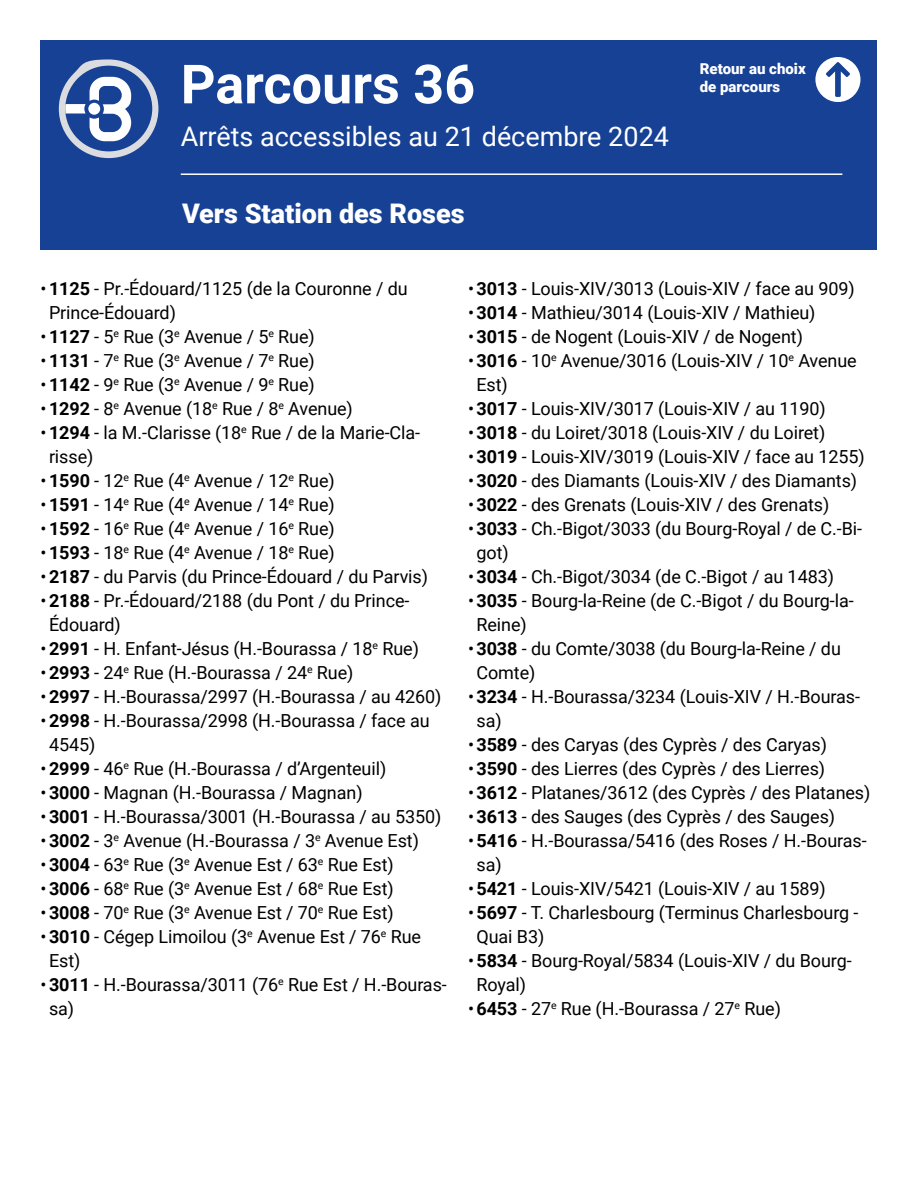
<style>
.page{position:relative;width:918px;height:1188px;background:#fff}
.page>*{position:absolute;margin:0;border:0;box-sizing:border-box;transform-origin:0 0}
.Heading_1_Parcours{font:700 54px "Roboto";color:#fff}
.t1{font:27px "Roboto";color:#fff}
.Heading_3_Direction{font:900 27px "Roboto";color:#fff}
.t2{font:18px/24px "Roboto";letter-spacing:-.005em;color:#000}
.t3{font:900 15px "Roboto";color:#fff}
.s1{font-weight:700}
</style>
<div class="page">
<div style="left:40px;top:40px;width:838px;height:136px;background:#164194"></div>
<svg style="left:59px;top:59px;width:99px;height:99px"></svg>
<svg style="left:815px;top:57px;width:45px;height:45px"></svg>
<hr style="left:181px;top:173px;width:661px;height:2px;background:#fff">
<div style="left:40px;top:175px;width:838px;height:75px;background:#164194"></div>
<p class="Heading_1_Parcours" style="left:181px;top:46px;width:296px">Parcours 36</p>
<h2 class="t1" style="left:181px;top:117px;width:490px">Arrêts accessibles au 21 décembre 2024</h2>
<p class="Heading_3_Direction" style="left:182px;top:194px;width:284px">Vers Station des Roses</p>
<p class="t3" style="left:700px;top:58px;width:107px">Retour au choix</p>
<p class="t3" style="left:700px;top:76px;width:82px">de parcours</p>
<p class="t2" style="left:49px;top:276px;width:360px;text-indent:-9px">•<span class="s1">1125</span> - Pr.-Édouard/1125 (de la Couronne / du<br>Prince-Édouard)</p>
<p class="t2" style="left:40px;top:324px;width:276px">•<span class="s1">1127</span> - 5<sup>e</sup> Rue (3<sup>e</sup> Avenue / 5<sup>e</sup> Rue)</p>
<p class="t2" style="left:40px;top:348px;width:276px">•<span class="s1">1131</span> - 7<sup>e</sup> Rue (3<sup>e</sup> Avenue / 7<sup>e</sup> Rue)</p>
<p class="t2" style="left:40px;top:372px;width:276px">•<span class="s1">1142</span> - 9<sup>e</sup> Rue (3<sup>e</sup> Avenue / 9<sup>e</sup> Rue)</p>
<p class="t2" style="left:40px;top:396px;width:314px">•<span class="s1">1292</span> - 8<sup>e</sup> Avenue (18<sup>e</sup> Rue / 8<sup>e</sup> Avenue)</p>
<p class="t2" style="left:49px;top:420px;width:373px;text-indent:-9px">•<span class="s1">1294</span> - la M.-Clarisse (18<sup>e</sup> Rue / de la Marie-Cla&shy;risse)</p>
<p class="t2" style="left:40px;top:468px;width:296px">•<span class="s1">1590</span> - 12<sup>e</sup> Rue (4<sup>e</sup> Avenue / 12<sup>e</sup> Rue)</p>
<p class="t2" style="left:40px;top:492px;width:296px">•<span class="s1">1591</span> - 14<sup>e</sup> Rue (4<sup>e</sup> Avenue / 14<sup>e</sup> Rue)</p>
<p class="t2" style="left:40px;top:516px;width:296px">•<span class="s1">1592</span> - 16<sup>e</sup> Rue (4<sup>e</sup> Avenue / 16<sup>e</sup> Rue)</p>
<p class="t2" style="left:40px;top:540px;width:296px">•<span class="s1">1593</span> - 18<sup>e</sup> Rue (4<sup>e</sup> Avenue / 18<sup>e</sup> Rue)</p>
<p class="t2" style="left:40px;top:564px;width:389px">•<span class="s1">2187</span> - du Parvis (du Prince-Édouard / du Parvis)</p>
<p class="t2" style="left:49px;top:588px;width:362px;text-indent:-9px">•<span class="s1">2188</span> - Pr.-Édouard/2188 (du Pont / du Prince-<br>Édouard)</p>
<p class="t2" style="left:40px;top:636px;width:380px">•<span class="s1">2991</span> - H. Enfant-Jésus (H.-Bourassa / 18<sup>e</sup> Rue)</p>
<p class="t2" style="left:40px;top:660px;width:315px">•<span class="s1">2993</span> - 24<sup>e</sup> Rue (H.-Bourassa / 24<sup>e</sup> Rue)</p>
<p class="t2" style="left:40px;top:684px;width:402px">•<span class="s1">2997</span> - H.-Bourassa/2997 (H.-Bourassa / au 4260)</p>
<p class="t2" style="left:49px;top:708px;width:382px;text-indent:-9px">•<span class="s1">2998</span> - H.-Bourassa/2998 (H.-Bourassa / face au<br>4545)</p>
<p class="t2" style="left:40px;top:756px;width:347px">•<span class="s1">2999</span> - 46<sup>e</sup> Rue (H.-Bourassa / d’Argenteuil)</p>
<p class="t2" style="left:40px;top:780px;width:324px">•<span class="s1">3000</span> - Magnan (H.-Bourassa / Magnan)</p>
<p class="t2" style="left:40px;top:804px;width:402px">•<span class="s1">3001</span> - H.-Bourassa/3001 (H.-Bourassa / au 5350)</p>
<p class="t2" style="left:40px;top:828px;width:380px">•<span class="s1">3002</span> - 3<sup>e</sup> Avenue (H.-Bourassa / 3<sup>e</sup> Avenue Est)</p>
<p class="t2" style="left:40px;top:852px;width:355px">•<span class="s1">3004</span> - 63<sup>e</sup> Rue (3<sup>e</sup> Avenue Est / 63<sup>e</sup> Rue Est)</p>
<p class="t2" style="left:40px;top:876px;width:355px">•<span class="s1">3006</span> - 68<sup>e</sup> Rue (3<sup>e</sup> Avenue Est / 68<sup>e</sup> Rue Est)</p>
<p class="t2" style="left:40px;top:900px;width:355px">•<span class="s1">3008</span> - 70<sup>e</sup> Rue (3<sup>e</sup> Avenue Est / 70<sup>e</sup> Rue Est)</p>
<p class="t2" style="left:49px;top:924px;width:374px;text-indent:-9px">•<span class="s1">3010</span> - Cégep Limoilou (3<sup>e</sup> Avenue Est / 76<sup>e</sup> Rue<br>Est)</p>
<p class="t2" style="left:49px;top:972px;width:399px;text-indent:-9px">•<span class="s1">3011</span> - H.-Bourassa/3011 (76<sup>e</sup> Rue Est / H.-Bouras&shy;sa)</p>
<p class="t2" style="left:468px;top:276px;width:388px">•<span class="s1">3013</span> - Louis-XIV/3013 (Louis-XIV / face au 909)</p>
<p class="t2" style="left:468px;top:300px;width:349px">•<span class="s1">3014</span> - Mathieu/3014 (Louis-XIV / Mathieu)</p>
<p class="t2" style="left:468px;top:324px;width:336px">•<span class="s1">3015</span> - de Nogent (Louis-XIV / de Nogent)</p>
<p class="t2" style="left:477px;top:348px;width:382px;text-indent:-9px">•<span class="s1">3016</span> - 10<sup>e</sup> Avenue/3016 (Louis-XIV / 10<sup>e</sup> Avenue<br>Est)</p>
<p class="t2" style="left:468px;top:396px;width:359px">•<span class="s1">3017</span> - Louis-XIV/3017 (Louis-XIV / au 1190)</p>
<p class="t2" style="left:468px;top:420px;width:359px">•<span class="s1">3018</span> - du Loiret/3018 (Louis-XIV / du Loiret)</p>
<p class="t2" style="left:468px;top:444px;width:398px">•<span class="s1">3019</span> - Louis-XIV/3019 (Louis-XIV / face au 1255)</p>
<p class="t2" style="left:468px;top:468px;width:391px">•<span class="s1">3020</span> - des Diamants (Louis-XIV / des Diamants)</p>
<p class="t2" style="left:468px;top:492px;width:363px">•<span class="s1">3022</span> - des Grenats (Louis-XIV / des Grenats)</p>
<p class="t2" style="left:477px;top:516px;width:387px;text-indent:-9px">•<span class="s1">3033</span> - Ch.-Bigot/3033 (du Bourg-Royal / de C.-Bi&shy;got)</p>
<p class="t2" style="left:468px;top:564px;width:367px">•<span class="s1">3034</span> - Ch.-Bigot/3034 (de C.-Bigot / au 1483)</p>
<p class="t2" style="left:477px;top:588px;width:379px;text-indent:-9px">•<span class="s1">3035</span> - Bourg-la-Reine (de C.-Bigot / du Bourg-la-<br>Reine)</p>
<p class="t2" style="left:477px;top:636px;width:366px;text-indent:-9px">•<span class="s1">3038</span> - du Comte/3038 (du Bourg-la-Reine / du<br>Comte)</p>
<p class="t2" style="left:477px;top:684px;width:385px;text-indent:-9px">•<span class="s1">3234</span> - H.-Bourassa/3234 (Louis-XIV / H.-Bouras&shy;sa)</p>
<p class="t2" style="left:468px;top:732px;width:360px">•<span class="s1">3589</span> - des Caryas (des Cyprès / des Caryas)</p>
<p class="t2" style="left:468px;top:756px;width:359px">•<span class="s1">3590</span> - des Lierres (des Cyprès / des Lierres)</p>
<p class="t2" style="left:468px;top:780px;width:404px">•<span class="s1">3612</span> - Platanes/3612 (des Cyprès / des Platanes)</p>
<p class="t2" style="left:468px;top:804px;width:369px">•<span class="s1">3613</span> - des Sauges (des Cyprès / des Sauges)</p>
<p class="t2" style="left:477px;top:828px;width:392px;text-indent:-9px">•<span class="s1">5416</span> - H.-Bourassa/5416 (des Roses / H.-Bouras&shy;sa)</p>
<p class="t2" style="left:468px;top:876px;width:359px">•<span class="s1">5421</span> - Louis-XIV/5421 (Louis-XIV / au 1589)</p>
<p class="t2" style="left:477px;top:900px;width:384px;text-indent:-9px">•<span class="s1">5697</span> - T. Charlesbourg (Terminus Charlesbourg -<br>Quai B3)</p>
<p class="t2" style="left:477px;top:948px;width:377px;text-indent:-9px">•<span class="s1">5834</span> - Bourg-Royal/5834 (Louis-XIV / du Bourg-<br>Royal)</p>
<p class="t2" style="left:468px;top:996px;width:315px">•<span class="s1">6453</span> - 27<sup>e</sup> Rue (H.-Bourassa / 27<sup>e</sup> Rue)</p>
</div>
